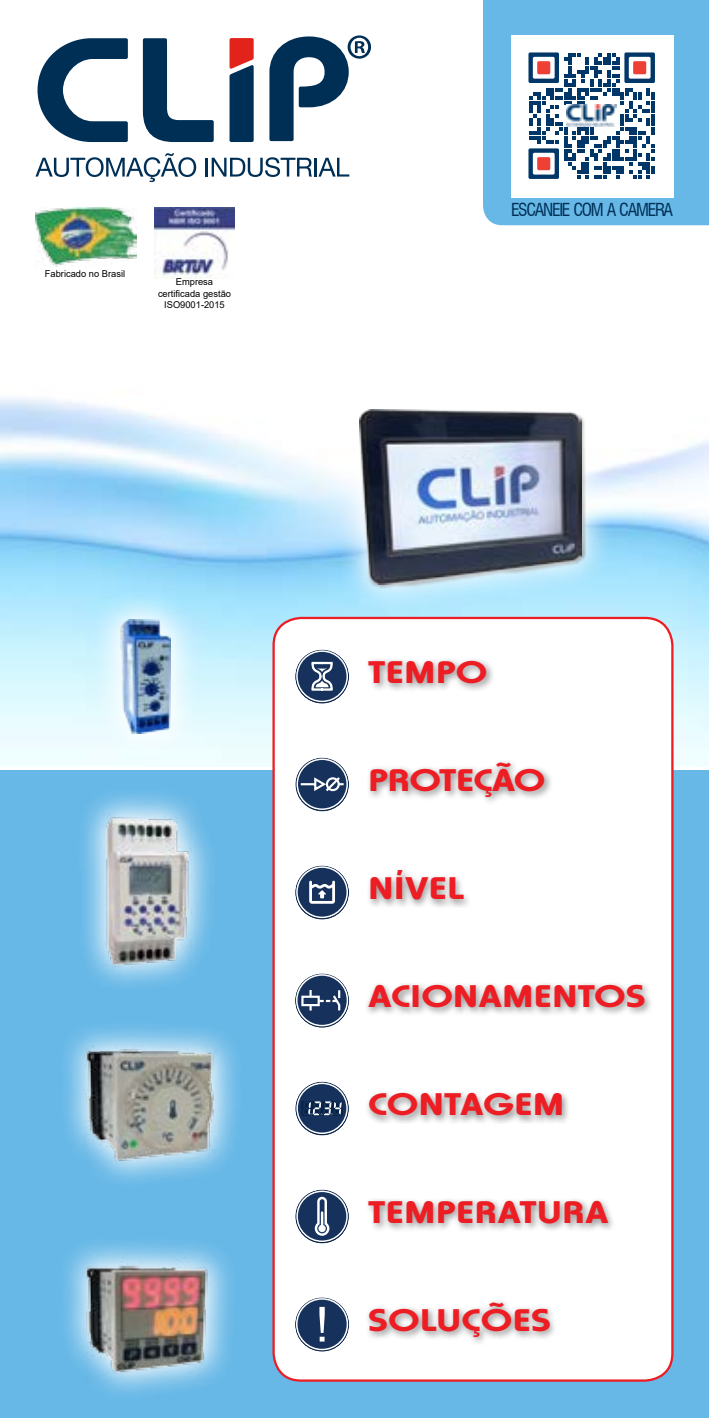
<style>
.page{position:relative;width:709px;height:1418px;background:#fff}
.page>*{position:absolute;margin:0;border:0;box-sizing:border-box;transform-origin:0 0}
.t1{font:700 32.75px "Horatio D";color:#ed1d24;scale:1.3 1}
.t2{font:700 32.75px "Horatio D";letter-spacing:-.02em;color:#ed1d24;scale:1.3 1}
.t3{font:condensed 17.5px "Swiss 721 BT";letter-spacing:-.075em;color:#002f56}
.t4{font:9.5px/11.2px "Arial";color:#000;text-align:center}
</style>
<div class="page">
<img style="left:0;top:397px;width:709px;height:369px">
<div style="left:0;top:770px;width:709px;height:647px;background:#67b8e7"></div>
<svg style="left:38px;top:38px;width:90px;height:104px"></svg>
<svg style="left:229px;top:38px;width:25px;height:104px;background:#4c3d56"></svg>
<svg style="left:143px;top:38px;width:71px;height:104px"></svg>
<svg style="left:35px;top:153px;width:161px;height:29px"></svg>
<hr style="left:205px;top:158px;width:3px;height:18px;background:#002f56">
<svg style="left:212px;top:157px;width:100px;height:20px"></svg>
<hr style="left:314px;top:158px;width:3px;height:18px;background:#002f56">
<svg style="left:318px;top:158px;width:31px;height:18px"></svg>
<svg style="left:269px;top:35px;width:102px;height:106px"></svg>
<img style="left:35px;top:208px;width:101px;height:59px">
<img style="left:154px;top:208px;width:81px;height:70px">
<div style="left:273px;top:618px;width:399px;height:762px;background:#fff;border-radius:27px"></div>
<div style="left:272px;top:617px;width:401px;height:764px;border:2px solid #ed1d24;border-radius:27px"></div>
<svg style="left:67px;top:1028px;width:168px;height:153px"></svg>
<img style="left:84px;top:1045px;width:132px;height:119px">
<svg style="left:66px;top:1244px;width:163px;height:149px"></svg>
<img style="left:84px;top:1255px;width:126px;height:127px">
<svg style="left:84px;top:795px;width:126px;height:190px"></svg>
<img style="left:103px;top:814px;width:88px;height:153px">
<svg style="left:88px;top:588px;width:116px;height:177px"></svg>
<img style="left:120px;top:619px;width:51px;height:114px">
<div style="left:365px;top:657px;width:130px;height:34px;background:#000;opacity:.42"></div>
<div style="left:295px;top:649px;width:53px;height:53px;border:1px solid #072247;border-radius:50%"></div>
<svg style="left:298px;top:652px;width:48px;height:48px"></svg>
<div style="left:367px;top:758px;width:186px;height:47px;background:#000;opacity:.42"></div>
<div style="left:296px;top:758px;width:52px;height:52px;border:1px solid #072247;border-radius:50%"></div>
<svg style="left:298px;top:760px;width:48px;height:48px"></svg>
<div style="left:367px;top:866px;width:105px;height:42px;background:#000;opacity:.42"></div>
<div style="left:295px;top:865px;width:53px;height:53px;border:1px solid #072247;border-radius:50%"></div>
<svg style="left:298px;top:867px;width:48px;height:49px"></svg>
<div style="left:363px;top:981px;width:289px;height:34px;background:#000;opacity:.42"></div>
<div style="left:295px;top:973px;width:54px;height:54px;border:1px solid #072247;border-radius:50%"></div>
<svg style="left:297px;top:975px;width:50px;height:49px"></svg>
<div style="left:301px;top:995px;width:19px;height:11px;background:#16325c;border:2px solid #fff"></div>
<div style="left:365px;top:1090px;width:205px;height:33px;background:#000;opacity:.42"></div>
<div style="left:296px;top:1081px;width:52px;height:53px;border:1px solid #072247;border-radius:50%"></div>
<svg style="left:298px;top:1084px;width:48px;height:48px;background:#485e7d"></svg>
<div style="left:365px;top:1197px;width:252px;height:34px;background:#000;opacity:.42"></div>
<div style="left:296px;top:1189px;width:52px;height:53px;border:1px solid #072247;border-radius:50%"></div>
<svg style="left:298px;top:1192px;width:48px;height:48px"></svg>
<div style="left:365px;top:1297px;width:192px;height:47px;background:#000;opacity:.42"></div>
<div style="left:295px;top:1297px;width:54px;height:53px;border:1px solid #072247;border-radius:50%"></div>
<svg style="left:297px;top:1299px;width:50px;height:49px"></svg>
<svg style="left:328px;top:397px;width:287px;height:218px"></svg>
<img style="left:359px;top:410px;width:223px;height:175px">
<div style="left:483px;top:0;width:226px;height:225px;background:#67b8e7"></div>
<div style="left:511px;top:35px;width:161px;height:161px;background:#fff"></div>
<svg style="left:528px;top:52px;width:127px;height:127px"></svg>
<img style="left:566px;top:105px;width:51px;height:22px">
<p class="t4" style="left:45px;top:267px;width:82px">Fabricado no Brasil</p>
<p class="t4" style="left:158px;top:276px;width:75px">Empresa certificada gestão<br>ISO9001-2015</p>
<h2 class="t3" style="left:511px;top:199px;width:164px">ESCANEIE COM A CAMERA</h2>
<h1 class="t1" style="left:368px;top:654px;width:93px">TEMPO</h1>
<h1 class="t2" style="left:368px;top:762px;width:138px">PROTEÇÃO</h1>
<h1 class="t1" style="left:368px;top:870px;width:75px">NÍVEL</h1>
<h1 class="t1" style="left:368px;top:978px;width:215px">ACIONAMENTOS</h1>
<h1 class="t1" style="left:368px;top:1085px;width:152px">CONTAGEM</h1>
<h1 class="t1" style="left:368px;top:1193px;width:186px">TEMPERATURA</h1>
<h1 class="t1" style="left:368px;top:1301px;width:142px">SOLUÇÕES</h1>
</div>
